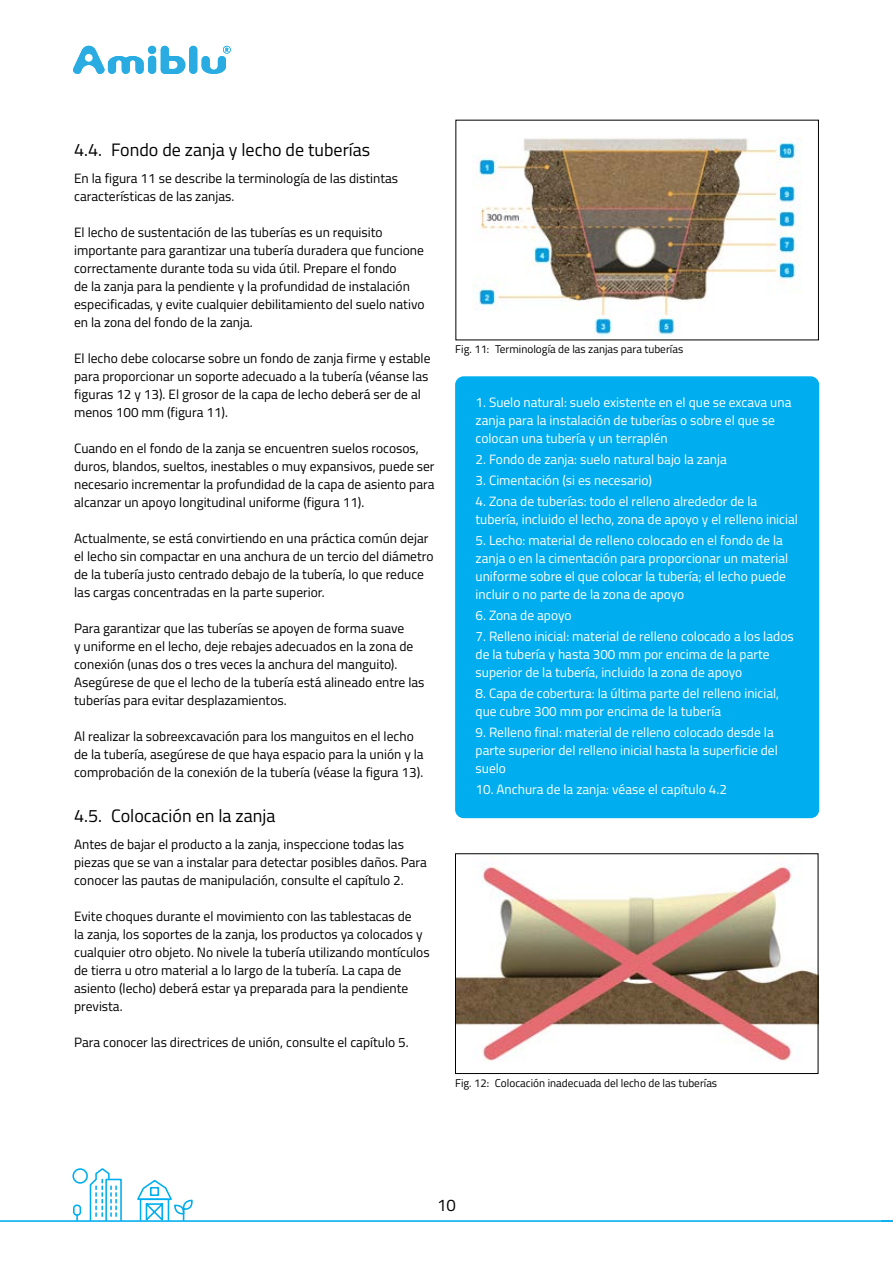
<style>
.page{position:relative;width:893px;height:1263px;background:#fff}
.page>*{position:absolute;margin:0;border:0;box-sizing:border-box;transform-origin:0 0}
._02_-_Numbered_H2{font:18px "Titillium Web";color:#000}
.t1{font:16.8px "Titillium Web";color:#000}
._00_-_Body_Text{font:13.5px/18px "Titillium Web";color:#000}
._05_-_Notes_White{font:13.5px/18px "Titillium Web";color:#fff}
.t2{font:11.25px "Titillium Web";color:#000}
</style>
<div class="page">
<img style="left:457px;top:864px;width:359px;height:197px">
<div style="left:455px;top:853px;width:363px;height:221px;border:1px solid #000"></div>
<img style="left:473px;top:138px;width:328px;height:199px">
<div style="left:455px;top:376px;width:364px;height:442px;background:#00aeef;border-radius:9px"></div>
<hr style="left:0;top:1220px;width:893px;height:2px;background:#00aeef">
<svg style="left:881px;top:1220px;width:12px;height:1px"></svg>
<div style="left:189px;top:46px;width:8px;height:28px;background:#2aace2;border-radius:4px"></div>
<div style="left:148px;top:46px;width:8px;height:8px;background:#2aace2;border-radius:50%"></div>
<div style="left:148px;top:56px;width:8px;height:18px;background:#2aace2;border-radius:4px"></div>
<svg style="left:161px;top:46px;width:24px;height:28px"></svg>
<svg style="left:73px;top:46px;width:71px;height:28px"></svg>
<svg style="left:202px;top:46px;width:29px;height:28px"></svg>
<div style="left:73px;top:1204px;width:8px;height:12px;border:2px solid #00aeef;border-radius:3px"></div>
<div style="left:105px;top:1179px;width:17px;height:42px;border:2px solid #00aeef"></div>
<svg style="left:89px;top:1168px;width:28px;height:53px"></svg>
<div style="left:72px;top:1168px;width:16px;height:16px;border:2px solid #00aeef;border-radius:50%"></div>
<svg style="left:135px;top:1179px;width:58px;height:43px"></svg>
<p class="_02_-_Numbered_H2" style="left:74px;top:137px;width:298px">4.4. Fondo de zanja y lecho de tuberías</p>
<p class="_00_-_Body_Text" style="left:74px;top:169px;width:325px">En la figura 11 se describe la terminología de las distintas características de las zanjas.</p>
<p class="_00_-_Body_Text" style="left:74px;top:223px;width:352px">El lecho de sustentación de las tuberías es un requisito importante para garantizar una tubería duradera que funcione correctamente durante toda su vida útil. Prepare el fondo<br>de la zanja para la pendiente y la profundidad de instalación especificadas, y evite cualquier debilitamiento del suelo nativo en la zona del fondo de la zanja.</p>
<p class="_00_-_Body_Text" style="left:74px;top:349px;width:358px">El lecho debe colocarse sobre un fondo de zanja firme y estable para proporcionar un soporte adecuado a la tubería (véanse las figuras 12 y 13). El grosor de la capa de lecho deberá ser de al menos 100 mm (figura 11).</p>
<p class="_00_-_Body_Text" style="left:74px;top:439px;width:362px">Cuando en el fondo de la zanja se encuentren suelos rocosos, duros, blandos, sueltos, inestables o muy expansivos, puede ser necesario incrementar la profundidad de la capa de asiento para alcanzar un apoyo longitudinal uniforme (figura 11).</p>
<p class="_00_-_Body_Text" style="left:74px;top:529px;width:361px">Actualmente, se está convirtiendo en una práctica común dejar el lecho sin compactar en una anchura de un tercio del diámetro de la tubería justo centrado debajo de la tubería, lo que reduce las cargas concentradas en la parte superior.</p>
<p class="_00_-_Body_Text" style="left:74px;top:619px;width:352px">Para garantizar que las tuberías se apoyen de forma suave<br>y uniforme en el lecho, deje rebajes adecuados en la zona de conexión (unas dos o tres veces la anchura del manguito).<br>Asegúrese de que el lecho de la tubería está alineado entre las tuberías para evitar desplazamientos.</p>
<p class="_00_-_Body_Text" style="left:74px;top:727px;width:351px">Al realizar la sobreexcavación para los manguitos en el lecho de la tubería, asegúrese de que haya espacio para la unión y la comprobación de la conexión de la tubería (véase la figura 13).</p>
<p class="_02_-_Numbered_H2" style="left:74px;top:803px;width:203px">4.5. Colocación en la zanja</p>
<p class="_00_-_Body_Text" style="left:74px;top:835px;width:354px">Antes de bajar el producto a la zanja, inspeccione todas las piezas que se van a instalar para detectar posibles daños. Para conocer las pautas de manipulación, consulte el capítulo 2.</p>
<p class="_00_-_Body_Text" style="left:74px;top:907px;width:357px">Evite choques durante el movimiento con las tablestacas de<br>la zanja, los soportes de la zanja, los productos ya colocados y cualquier otro objeto. No nivele la tubería utilizando montículos de tierra u otro material a lo largo de la tubería. La capa de asiento (lecho) deberá estar ya preparada para la pendiente prevista.</p>
<p class="_00_-_Body_Text" style="left:74px;top:1033px;width:336px">Para conocer las directrices de unión, consulte el capítulo 5.</p>
<p class="t2" style="left:455px;top:341px;width:229px">Fig. 11: Terminología de las zanjas para tuberías</p>
<p class="_05_-_Notes_White" style="left:476px;top:393px;width:317px">1. Suelo natural: suelo existente en el que se excava una zanja para la instalación de tuberías o sobre el que se colocan una tubería y un terraplén</p>
<p class="_05_-_Notes_White" style="left:476px;top:449px;width:253px">2. Fondo de zanja: suelo natural bajo la zanja</p>
<p class="_05_-_Notes_White" style="left:476px;top:470px;width:178px">3. Cimentación (si es necesario)</p>
<p class="_05_-_Notes_White" style="left:476px;top:491px;width:324px">4. Zona de tuberías: todo el relleno alrededor de la tubería, incluido el lecho, zona de apoyo y el relleno inicial</p>
<p class="_05_-_Notes_White" style="left:476px;top:530px;width:314px">5. Lecho: material de relleno colocado en el fondo de la zanja o en la cimentación para proporcionar un material uniforme sobre el que colocar la tubería; el lecho puede incluir o no parte de la zona de apoyo</p>
<p class="_05_-_Notes_White" style="left:476px;top:605px;width:97px">6. Zona de apoyo</p>
<p class="_05_-_Notes_White" style="left:476px;top:626px;width:320px">7. Relleno inicial: material de relleno colocado a los lados de la tubería y hasta 300 mm por encima de la parte superior de la tubería, incluido la zona de apoyo</p>
<p class="_05_-_Notes_White" style="left:476px;top:683px;width:305px">8. Capa de cobertura: la última parte del relleno inicial, que cubre 300 mm por encima de la tubería</p>
<p class="_05_-_Notes_White" style="left:476px;top:722px;width:304px">9. Relleno final: material de relleno colocado desde la parte superior del relleno inicial hasta la superficie del suelo</p>
<p class="_05_-_Notes_White" style="left:476px;top:779px;width:253px">10. Anchura de la zanja: véase el capítulo 4.2</p>
<p class="t2" style="left:455px;top:1075px;width:264px">Fig. 12: Colocación inadecuada del lecho de las tuberías</p>
<p class="t1" style="left:437px;top:1193px;width:20px">10</p>
</div>
